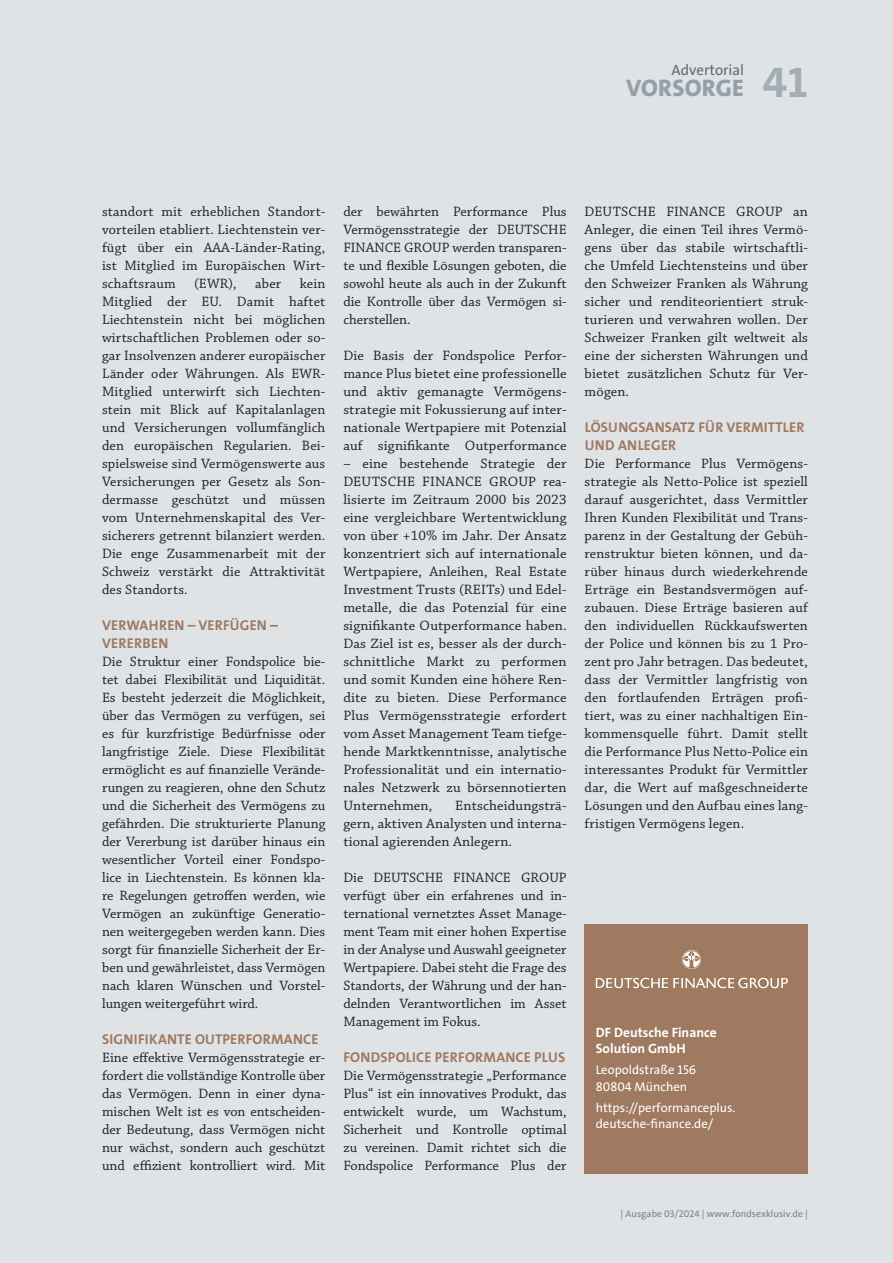
<style>
.page{position:relative;width:893px;height:1263px;background:#dfe3e6}
.page>*{position:absolute;margin:0;border:0;box-sizing:border-box;transform-origin:0 0}
.t1{font:800 24px "The Sans";letter-spacing:.015em;color:#949fa8}
.t2{font:15px "The Sans";color:#5e6c76}
.t3{font:14.25px/18px "Chaparral Pro";letter-spacing:.01em;color:#231f20;text-align:justify}
.t4{font:700 14.25px/18px "The Sans";letter-spacing:.015em;color:#9f7960}
.t5{font:700 13.5px/16.5px "The Sans";color:#fff}
.t6{font:12.75px/16.5px "The Sans";color:#fff}
.t7{font:9.75px "The Sans";color:#808285}
.s1{font-weight:700;font-size:43.2px;color:#a2adb4}
</style>
<div class="page">
<div style="left:585px;top:924px;width:223px;height:250px;background:#9f7960"></div>
<img style="left:595px;top:950px;width:193px;height:39px">
<p class="t2" style="left:672px;top:60px;width:74px">Advertorial</p>
<h1 class="t1" style="left:626px;top:73px;width:183px">VORSORGE <span class="s1">41</span></h1>
<p class="t3" style="left:102px;top:203px;width:225px">standort mit erheblichen Standort&shy;vorteilen etabliert. Liechtenstein ver&shy;fügt über ein AAA-Länder-Rating, ist Mitglied im Europäischen Wirt&shy;schaftsraum</p>
<p class="t3" style="left:194px;top:275px;width:44px">(EWR),</p>
<p class="t3" style="left:255px;top:275px;width:27px">aber</p>
<p class="t3" style="left:102px;top:275px;width:225px;text-indent:198px">kein Mitglied der EU. Damit haftet Liechtenstein nicht bei möglichen wirtschaftlichen Problemen oder so&shy;gar Insolvenzen anderer europäischer Länder oder Währungen. Als EWR-Mitglied unterwirft sich Liechten&shy;stein mit Blick auf Kapitalanlagen und Versicherungen vollumfänglich den europäischen Regularien. Bei&shy;spielsweise sind Vermögenswerte aus Versicherungen per Gesetz als Son&shy;dermasse geschützt und müssen vom Unternehmenskapital des Ver&shy;sicherers getrennt bilanziert werden.<br>Die enge Zusammenarbeit mit der Schweiz verstärkt die Attraktivität des Standorts.</p>
<p class="t4" style="left:102px;top:616px;width:177px">VERWAHREN – VERFÜGEN –<br>VERERBEN</p>
<p class="t3" style="left:102px;top:653px;width:225px">Die Struktur einer Fondspolice bie&shy;tet dabei Flexibilität und Liquidität.<br>Es besteht jederzeit die Möglichkeit, über das Vermögen zu verfügen, sei es für kurzfristige Bedürfnisse oder langfristige Ziele. Diese Flexibilität ermöglicht es auf finanzielle Verände&shy;rungen zu reagieren, ohne den Schutz und die Sicherheit des Vermögens zu gefährden. Die strukturierte Planung der Vererbung ist darüber hinaus ein wesentlicher Vorteil einer Fondspo&shy;lice in Liechtenstein. Es können kla&shy;re Regelungen getroffen werden, wie Vermögen an zukünftige Generatio&shy;nen weitergegeben werden kann. Dies sorgt für finanzielle Sicherheit der Er&shy;ben und gewährleistet, dass Vermögen nach klaren Wünschen und Vorstel&shy;lungen weitergeführt wird.</p>
<p class="t4" style="left:102px;top:1030px;width:218px">SIGNIFIKANTE OUTPERFORMANCE</p>
<p class="t3" style="left:102px;top:1049px;width:225px">Eine effektive Vermögensstrategie er&shy;fordert die vollständige Kontrolle über das Vermögen. Denn in einer dyna&shy;mischen Welt ist es von entscheiden&shy;der Bedeutung, dass Vermögen nicht nur wächst, sondern auch geschützt und effizient kontrolliert wird. Mit</p>
<p class="t3" style="left:343px;top:203px;width:225px">der bewährten Performance Plus Vermögensstrategie der DEUTSCHE FINANCE GROUP werden transparen&shy;te und flexible Lösungen geboten, die sowohl heute als auch in der Zukunft die Kontrolle über das Vermögen si&shy;cherstellen.</p>
<p class="t3" style="left:343px;top:347px;width:225px">Die Basis der Fondspolice Perfor&shy;mance Plus bietet eine professionelle und aktiv gemanagte Vermögens&shy;strategie mit Fokussierung auf inter&shy;nationale Wertpapiere mit Potenzial auf signifikante Outperformance</p>
<p class="t3" style="left:343px;top:455px;width:225px">– eine bestehende Strategie der DEUTSCHE FINANCE GROUP rea&shy;lisierte im Zeitraum 2000 bis 2023 eine vergleichbare Wertentwicklung von über +10% im Jahr. Der Ansatz konzentriert sich auf internationale Wertpapiere, Anleihen, Real Estate Investment Trusts (REITs) und Edel&shy;metalle, die das Potenzial für eine signifikante Outperformance haben.<br>Das Ziel ist es, besser als der durch&shy;schnittliche Markt zu performen und somit Kunden eine höhere Ren&shy;dite zu bieten. Diese Performance Plus Vermögensstrategie erfordert vom Asset Management Team tiefge&shy;hende Marktkenntnisse, analytische Professionalität und ein internatio&shy;nales Netzwerk zu börsennotierten Unternehmen,</p>
<p class="t3" style="left:343px;top:797px;width:225px;text-indent:112px">Entscheidungsträ&shy;gern, aktiven Analysten und interna&shy;tional agierenden Anlegern.</p>
<p class="t3" style="left:343px;top:869px;width:225px">Die DEUTSCHE FINANCE GROUP verfügt über ein erfahrenes und in&shy;ternational vernetztes Asset Manage&shy;ment Team mit einer hohen Expertise in der Analyse und Auswahl geeigneter Wertpapiere. Dabei steht die Frage des Standorts, der Währung und der han&shy;delnden Verantwortlichen im Asset Management im Fokus.</p>
<p class="t4" style="left:343px;top:1048px;width:223px">FONDSPOLICE PERFORMANCE PLUS</p>
<p class="t3" style="left:343px;top:1067px;width:225px">Die Vermögensstrategie „Performance Plus“ ist ein innovatives Produkt, das entwickelt wurde, um Wachstum, Sicherheit und Kontrolle optimal zu vereinen. Damit richtet sich die Fondspolice Performance Plus der</p>
<p class="t3" style="left:585px;top:203px;width:225px">DEUTSCHE FINANCE GROUP an Anleger, die einen Teil ihres Vermö&shy;gens über das stabile wirtschaftli&shy;che Umfeld Liechtensteins und über den Schweizer Franken als Währung sicher und renditeorientiert struk&shy;turieren und verwahren wollen. Der Schweizer Franken gilt weltweit als eine der sichersten Währungen und bietet zusätzlichen Schutz für Ver&shy;mögen.</p>
<p class="t4" style="left:585px;top:418px;width:221px">LÖSUNGSANSATZ FÜR VERMITTLER<br>UND ANLEGER</p>
<p class="t3" style="left:585px;top:455px;width:225px">Die Performance Plus Vermögens&shy;strategie als Netto-Police ist speziell darauf ausgerichtet, dass Vermittler Ihren Kunden Flexibilität und Trans&shy;parenz in der Gestaltung der Gebüh&shy;renstruktur bieten können, und da&shy;rüber hinaus durch wiederkehrende Erträge ein Bestandsvermögen auf&shy;zubauen. Diese Erträge basieren auf den individuellen Rückkaufswerten der Police und können bis zu 1 Pro&shy;zent pro Jahr betragen. Das bedeutet, dass der Vermittler langfristig von den fortlaufenden Erträgen profi&shy;tiert, was zu einer nachhaltigen Ein&shy;kommensquelle führt. Damit stellt die Performance Plus Netto-Police ein interessantes Produkt für Vermittler dar, die Wert auf maßgeschneiderte Lösungen und den Aufbau eines lang&shy;fristigen Vermögens legen.</p>
<p class="t5" style="left:596px;top:1024px;width:122px">DF Deutsche Finance<br>Solution GmbH</p>
<p class="t6" style="left:596px;top:1062px;width:102px">Leopoldstraße 156<br>80804 München</p>
<p class="t6" style="left:596px;top:1099px;width:141px">https://performanceplus. deutsche-finance.de/</p>
<p class="t7" style="left:621px;top:1208px;width:189px">| Ausgabe 03/2024 | www.fondsexklusiv.de |</p>
</div>
